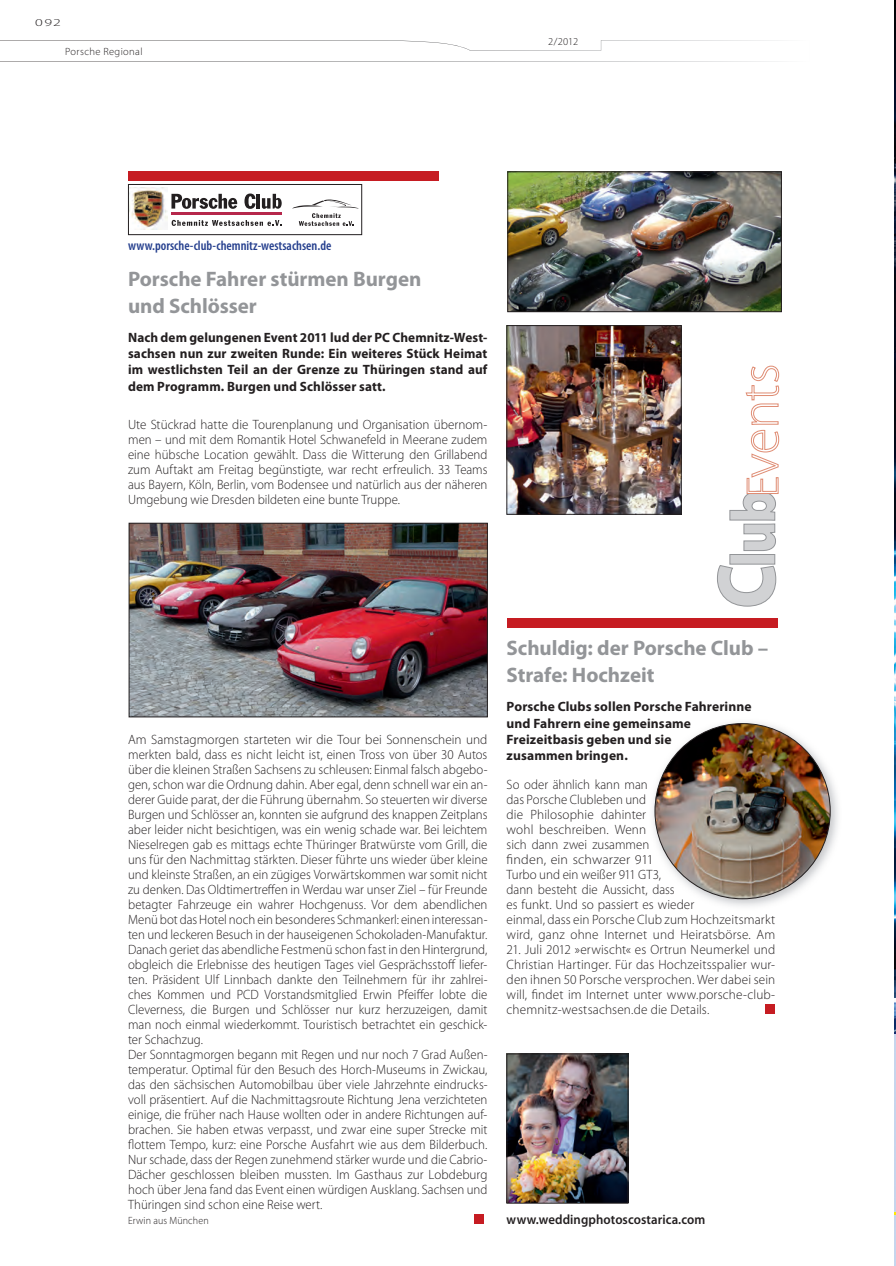
<style>
.page{position:relative;width:896px;height:1266px;background:#fff}
.page>*{position:absolute;margin:0;border:0;box-sizing:border-box;transform-origin:0 0}
.t1{font:700 21px/27px "Myriad Pro";letter-spacing:-.005em;color:#939598}
.t2{font:300 13.5px/15px "Myriad Pro";color:#231f20;text-align:justify}
.t3{font:300 13.5px/15px "Myriad Pro";color:#231f20;scale:.95 1}
.t4{font:700 13.5px/16.2px "Myriad Pro";letter-spacing:.01em;color:#231f20;text-align:justify}
.t5{font:600 condensed 13.5px "Myriad Pro";color:#253f8e}
.t6{font:600 13.5px "Myriad Pro";letter-spacing:.005em;color:#231f20;scale:.95 1}
.t7{font:300 10.5px "Myriad Pro";letter-spacing:.03em;color:#231f20}
.t8{font:300 10.5px "Myriad Pro";letter-spacing:.03em;color:#231f20;scale:.95 1}
.t9{font:300 10.5px "Myriad Pro";letter-spacing:.03em;color:#231f20;scale:1.5 1}
</style>
<div class="page">
<img style="left:509px;top:174px;width:270px;height:136px">
<div style="left:507px;top:172px;width:274px;height:140px;border:1px solid #231f20"></div>
<img style="left:131px;top:525px;width:354px;height:190px">
<div style="left:129px;top:523px;width:358px;height:194px;border:1px solid #231f20"></div>
<img style="left:508px;top:1055px;width:118px;height:146px">
<div style="left:506px;top:1053px;width:122px;height:150px;border:1px solid #231f20"></div>
<img style="left:653px;top:722px;width:185px;height:184px">
<img style="left:655px;top:723px;width:175px;height:175px;border-radius:88px">
<img style="left:508px;top:327px;width:171px;height:185px">
<div style="left:506px;top:325px;width:175px;height:189px;border:1px solid #231f20"></div>
<div style="left:128px;top:171px;width:310px;height:10px;background:#c61c22"></div>
<svg style="left:171px;top:194px;width:66px;height:15px"></svg>
<svg style="left:244px;top:193px;width:11px;height:16px"></svg>
<hr style="left:256px;top:194px;width:4px;height:14px;background:#231f20">
<svg style="left:262px;top:194px;width:19px;height:15px"></svg>
<hr style="left:171px;top:212px;width:111px;height:3px;background:#b6274b">
<img style="left:130px;top:188px;width:37px;height:41px">
<svg style="left:292px;top:199px;width:67px;height:27px"></svg>
<svg style="left:172px;top:220px;width:109px;height:6px"></svg>
<div style="left:128px;top:184px;width:234px;height:51px;border:1px solid #231f20"></div>
<div style="left:474px;top:1214px;width:10px;height:10px;background:#c61c22"></div>
<div style="left:506px;top:618px;width:271px;height:10px;background:#c61c22"></div>
<div style="left:765px;top:1004px;width:10px;height:10px;background:#c61c22"></div>
<svg style="left:717px;top:366px;width:62px;height:240px"></svg>
<img style="left:0;top:40px;width:779px;height:11px">
<img style="left:894px;top:2px;width:1px;height:996px">
<img style="left:894px;top:998px;width:1px;height:263px">
<p class="t9" style="left:35px;top:16px;width:18px">092</p>
<p class="t7" style="left:65px;top:45px;width:79px">Porsche Regional</p>
<p class="t7" style="left:548px;top:35px;width:32px">2/2012</p>
<p class="t5" style="left:128px;top:237px;width:205px">www.porsche-club-chemnitz-westsachsen.de</p>
<h1 class="t1" style="left:128px;top:265px;width:295px">Porsche Fahrer stürmen Burgen und Schlösser</h1>
<p class="t4" style="left:128px;top:329px;width:361px">Nach dem gelungenen Event 2011 lud der PC Chemnitz-West&shy;sachsen nun zur zweiten Runde: Ein weiteres Stück Heimat im westlichsten Teil an der Grenze zu Thüringen stand auf dem Programm. Burgen und Schlösser satt.</p>
<p class="t2" style="left:128px;top:417px;width:361px">Ute Stückrad hatte die Tourenplanung und Organisation übernom&shy;men – und mit dem Romantik Hotel Schwanefeld in Meerane zudem eine hübsche Location gewählt. Dass die Witterung den Grillabend zum Auftakt am Freitag begünstigte, war recht erfreulich. 33 Teams aus Bayern, Köln, Berlin, vom Bodensee und natürlich aus der näheren Umgebung wie Dresden bildeten eine bunte Truppe.</p>
<p class="t2" style="left:128px;top:732px;width:361px;text-align:left">Am Samstagmorgen starteten wir die Tour bei Sonnenschein und merkten bald, dass es nicht leicht ist, einen Tross von über 30 Autos über die kleinen Straßen Sachsens zu schleusen: Einmal falsch abgebo&shy;gen, schon war die Ordnung dahin. Aber egal, denn schnell war ein an&shy;derer Guide parat, der die Führung übernahm. So steuerten wir diverse Burgen und Schlösser an, konnten sie aufgrund des knappen Zeitplans aber leider nicht besichtigen, was ein wenig schade war. Bei leichtem Nieselregen gab es mittags echte Thüringer Bratwürste vom Grill, die uns für den Nachmittag stärkten. Dieser führte uns wieder über kleine und kleinste Straßen, an ein zügiges Vorwärtskommen war somit nicht zu denken. Das Oldtimertreffen in Werdau war unser Ziel – für Freunde betagter Fahrzeuge ein wahrer Hochgenuss. Vor dem abendlichen Menü bot das Hotel noch ein besonderes Schmankerl: einen interessan&shy;ten und leckeren Besuch in der hauseigenen Schokoladen-Manufaktur.<br>Danach geriet das abendliche Festmenü schon fast in den Hintergrund, obgleich die Erlebnisse des heutigen Tages viel Gesprächsstoff liefer&shy;ten. Präsident Ulf Linnbach dankte den Teilnehmern für ihr zahlrei&shy;ches Kommen und PCD Vorstandsmitglied Erwin Pfeiffer lobte die Cleverness, die Burgen und Schlösser nur kurz herzuzeigen, damit man noch einmal wiederkommt. Touristisch betrachtet ein geschick&shy;ter Schachzug.<br>Der Sonntagmorgen begann mit Regen und nur noch 7 Grad Außen&shy;temperatur. Optimal für den Besuch des Horch-Museums in Zwickau, das den sächsischen Automobilbau über viele Jahrzehnte eindrucks&shy;voll präsentiert. Auf die Nachmittagsroute Richtung Jena verzichteten einige, die früher nach Hause wollten oder in andere Richtungen auf&shy;brachen. Sie haben etwas verpasst, und zwar eine super Strecke mit flottem Tempo, kurz: eine Porsche Ausfahrt wie aus dem Bilderbuch.<br>Nur schade, dass der Regen zunehmend stärker wurde und die Cabrio-Dächer geschlossen bleiben mussten. Im Gasthaus zur Lobdeburg hoch über Jena fand das Event einen würdigen Ausklang. Sachsen und Thüringen sind schon eine Reise wert.</p>
<p class="t8" style="left:128px;top:1214px;width:86px">Erwin aus München</p>
<h1 class="t1" style="left:506px;top:634px;width:263px">Schuldig: der Porsche Club –<br>Strafe: Hochzeit</h1>
<p class="t4" style="left:506px;top:698px;width:246px;text-align:left">Porsche Clubs sollen Porsche Fahrerinne und Fahrern eine gemeinsame<br>Freizeitbasis geben und sie<br>zusammen bringen.</p>
<p class="t3" style="left:506px;top:777px;width:284px">So oder ähnlich kann man<br>das Porsche Clubleben und<br>die Philosophie dahinter<br>wohl beschreiben. Wenn<br>sich dann zwei zusammen<br>finden, ein schwarzer 911<br>Turbo und ein weißer 911 GT3,<br>dann besteht die Aussicht, dass<br>es funkt. Und so passiert es wieder<br>einmal, dass ein Porsche Club zum Hochzeitsmarkt wird, ganz ohne Internet und Heiratsbörse. Am</p>
<p class="t2" style="left:506px;top:942px;width:270px">21. Juli 2012 »erwischt« es Ortrun Neumerkel und Christian Hartinger. Für das Hochzeitsspalier wur&shy;den ihnen 50 Porsche versprochen. Wer dabei sein will, findet im Internet unter www.porsche-club&shy;chemnitz-westsachsen.de die Details.</p>
<p class="t6" style="left:506px;top:1211px;width:210px">www.weddingphotoscostarica.com</p>
</div>
